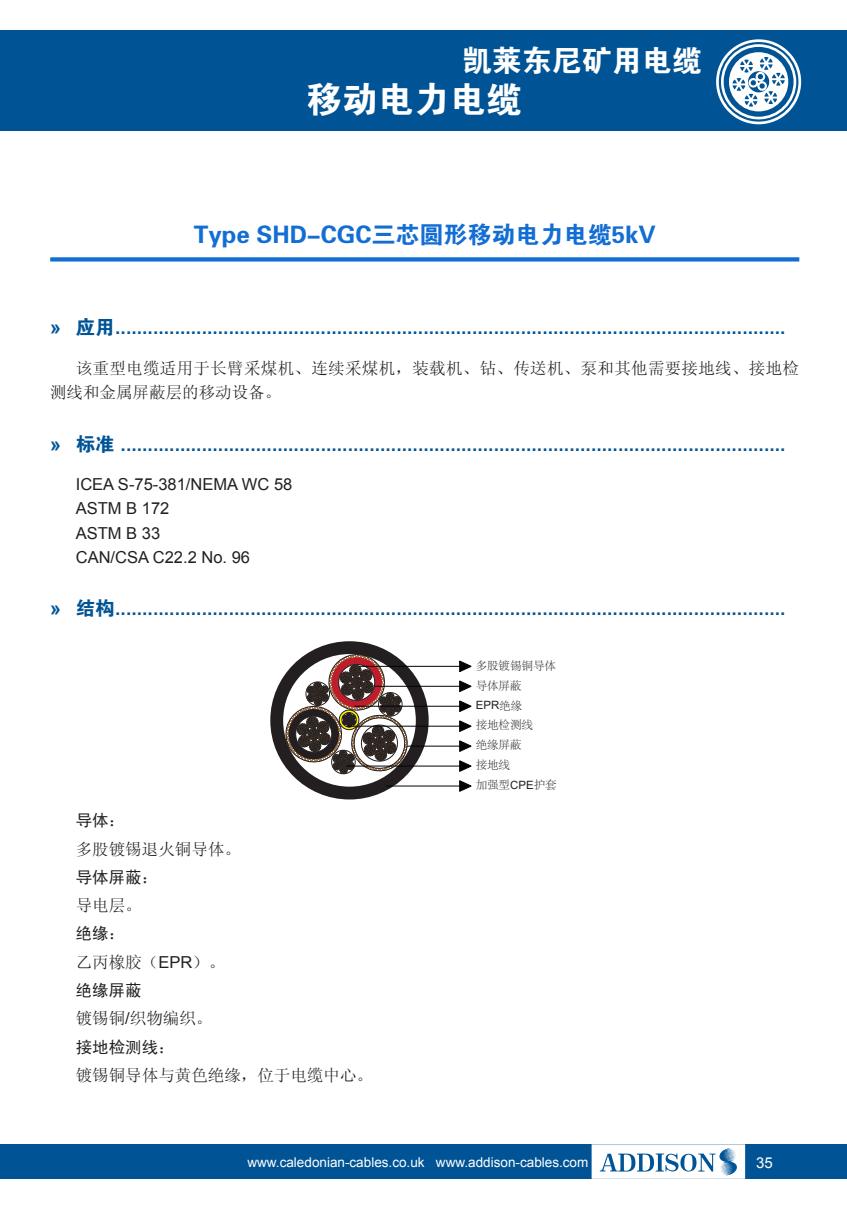
<style>
.page{position:relative;width:847px;height:1212px;background:#fff}
.page>*{position:absolute;margin:0;border:0;box-sizing:border-box;transform-origin:0 0}
.t1{font:36px "FZDHTK GBK1 0";color:#fff}
.t2{font:30px "FZDHTK GBK1 0";color:#fff}
.t3{font:24px "FZDHTK GBK1 0";color:#136ed3}
.t4{font:19.5px "FZDHTK GBK1 0";color:#005495}
.t5{font:16.5px/24px "Sim Sun";letter-spacing:.02em;color:#231f20}
.t6{font:16.5px/24px "Arial";color:#231f20}
.t7{font:16.5px "Sim Sun";color:#231f20}
.t8{font:16.5px "Sim Hei";color:#231f20}
.t9{font:15px "Arial";color:#fff}
.t10{font:13.5px "Arial";color:#fff}
.t11{font:11.4px "Adobe Song Std Light GBK EUC H";color:#231f20}
.t12{font:11.4px "Arial";color:#231f20}
.s1{font-family:"Arial";font-weight:700}
.s2{font-family:"Adobe Song Std Light GBK EUC H"}
.s3{font-family:"Arial"}
</style>
<div class="page">
<div style="left:0;top:31px;width:846px;height:100px;background:#005495"></div>
<div style="left:0;top:1145px;width:846px;height:34px;background:#005495"></div>
<div style="left:591px;top:1144px;width:153px;height:35px;background:#fff;border:2px solid #fff"></div>
<svg style="left:716px;top:39px;width:84px;height:85px"></svg>
<svg style="left:599px;top:1148px;width:138px;height:27px"></svg>
<svg style="left:50px;top:257px;width:749px;height:4px;fill:#136ed3"></svg>
<svg style="left:283px;top:652px;width:127px;height:123px"></svg>
<div style="left:270px;top:641px;width:158px;height:158px;border:13px solid #231f20;border-radius:50%"></div>
<svg style="left:459px;top:701px;width:12px;height:11px"></svg>
<hr style="left:354px;top:706px;width:109px;height:1px;background:#030303">
<svg style="left:459px;top:721px;width:12px;height:11px"></svg>
<hr style="left:347px;top:726px;width:116px;height:1px;background:#030303">
<svg style="left:459px;top:681px;width:12px;height:11px"></svg>
<hr style="left:374px;top:686px;width:89px;height:1px;background:#030303">
<svg style="left:459px;top:761px;width:12px;height:10px"></svg>
<hr style="left:345px;top:765px;width:118px;height:1px;background:#030303">
<svg style="left:459px;top:741px;width:12px;height:10px"></svg>
<hr style="left:407px;top:746px;width:56px;height:1px;background:#030303">
<svg style="left:459px;top:780px;width:12px;height:11px"></svg>
<hr style="left:386px;top:785px;width:77px;height:1px;background:#030303">
<svg style="left:459px;top:661px;width:12px;height:11px"></svg>
<hr style="left:359px;top:666px;width:104px;height:1px;background:#030303">
<h2 class="t2" style="left:461px;top:45px;width:241px">凯莱东尼矿用电缆</h2>
<h1 class="t1" style="left:305px;top:80px;width:217px">移动电力电缆</h1>
<p class="t3" style="left:194px;top:221px;width:463px">Type SHD-CGC三芯圆形移动电力电缆5kV</p>
<p class="t4" style="left:50px;top:317px;width:736px"><span class="s1">»</span> 应用............................................................................................................................</p>
<p class="t5" style="left:50px;top:356px;width:750px;text-indent:26px">该重型电缆适用于长臂采煤机、连续采煤机，装载机、钻、传送机、泵和其他需要接地线、接地检测线和金属屏蔽层的移动设备。</p>
<p class="t4" style="left:50px;top:434px;width:736px"><span class="s1">»</span> 标准 ...........................................................................................................................</p>
<p class="t6" style="left:76px;top:473px;width:218px">ICEA S-75-381/NEMA WC 58<br>ASTM B 172<br>ASTM B 33<br>CAN/CSA C22.2 No. 96</p>
<p class="t4" style="left:50px;top:598px;width:736px"><span class="s1">»</span> 结构............................................................................................................................</p>
<p class="t11" style="left:475px;top:659px;width:82px">多股镀锡铜导体</p>
<p class="t11" style="left:475px;top:679px;width:47px">导体屏蔽</p>
<p class="t12" style="left:475px;top:698px;width:48px">EPR<span class="s2">绝缘</span></p>
<p class="t11" style="left:475px;top:719px;width:59px">接地检测线</p>
<p class="t11" style="left:475px;top:759px;width:36px">接地线</p>
<p class="t11" style="left:475px;top:739px;width:47px">绝缘屏蔽</p>
<p class="t8" style="left:76px;top:812px;width:51px">导体：</p>
<p class="t7" style="left:76px;top:840px;width:166px">多股镀锡退火铜导体。</p>
<p class="t8" style="left:76px;top:869px;width:84px">导体屏蔽：</p>
<p class="t7" style="left:76px;top:897px;width:67px">导电层。</p>
<p class="t8" style="left:76px;top:925px;width:51px">绝缘：</p>
<p class="t7" style="left:76px;top:953px;width:151px">乙丙橡胶（<span class="s3">EPR</span>）。</p>
<p class="t8" style="left:76px;top:982px;width:67px">绝缘屏蔽</p>
<p class="t7" style="left:76px;top:1010px;width:138px">镀锡铜<span class="s3">/</span>织物编织。</p>
<p class="t8" style="left:76px;top:1038px;width:100px">接地检测线：</p>
<p class="t7" style="left:76px;top:1066px;width:299px">镀锡铜导体与黄色绝缘，位于电缆中心。</p>
<p class="t11" style="left:475px;top:779px;width:82px">加强型<span class="s3">CPE</span>护套</p>
<p class="t10" style="left:247px;top:1153px;width:342px">www.caledonian-cables.co.uk www.addison-cables.com</p>
<p class="t9" style="left:755px;top:1153px;width:18px">35</p>
</div>
